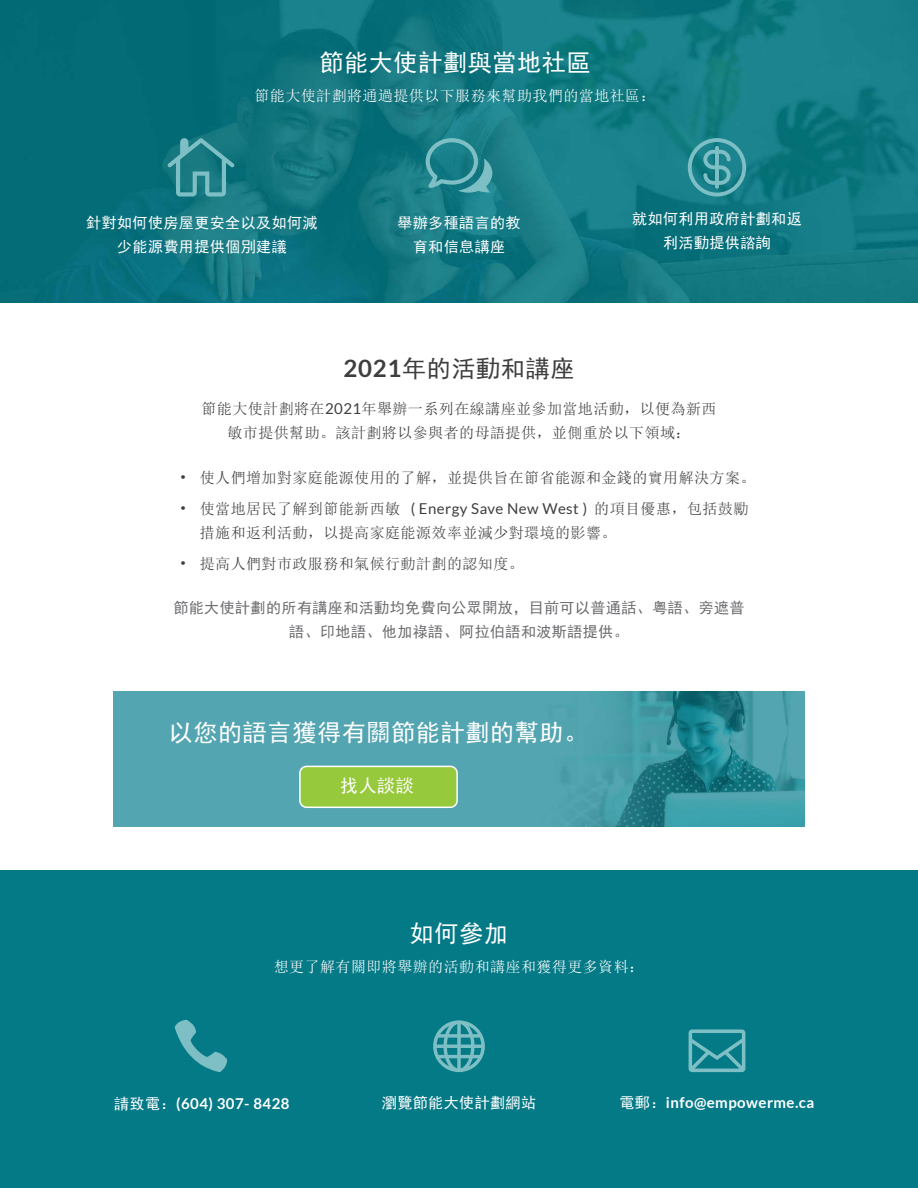
<style>
.page{position:relative;width:918px;height:1188px;background:#fff}
.page>*{position:absolute;margin:0;border:0;box-sizing:border-box;transform-origin:0 0}
.t1{font:24px "Sim Hei";letter-spacing:.03em;color:#fff}
.t2{font:24px "Sim Hei";letter-spacing:.03em;color:#3e3e3f}
.t3{font:18px "Sim Hei";color:#fff}
.t4{font:15px/24px "Sim Sun";letter-spacing:.03em;color:#3e3e3f;text-align:center}
.t5{font:15px/24px "Sim Hei";letter-spacing:.03em;color:#fff;text-align:center}
.t6{font:15px/24px "Sim Hei";letter-spacing:.03em;color:#6c6d70;text-align:center}
.t7{font:15px "Sim Sun";letter-spacing:.03em;color:#fff}
.t8{font:700 15px "Lato";letter-spacing:.03em;color:#fff}
.s1{font-family:"Lato";font-weight:700}
.s2{font-family:"Lato"}
.s3{font-family:"Sim Hei";font-weight:400}
</style>
<div class="page">
<div style="left:0;top:871px;width:918px;height:317px;background:#047a87"></div>
<svg style="left:175px;top:1020px;width:52px;height:52px"></svg>
<img style="left:0;top:0;width:918px;height:302px">
<svg style="left:167px;top:138px;width:68px;height:59px;background:#2f8991"></svg>
<svg style="left:426px;top:138px;width:66px;height:55px;background:#328e97"></svg>
<img style="left:113px;top:692px;width:692px;height:135px">
<svg style="left:688px;top:138px;width:58px;height:59px;background:#39949c"></svg>
<div style="left:300px;top:766px;width:157px;height:41px;background:#97c93c;border-radius:7px"></div>
<div style="left:299px;top:766px;width:159px;height:42px;border:2px solid #fff;border-radius:7px"></div>
<svg style="left:689px;top:1029px;width:56px;height:43px"></svg>
<svg style="left:433px;top:1020px;width:52px;height:52px"></svg>
<p class="t1" style="left:319px;top:50px;width:273px">節能大使計劃與當地社區</p>
<p class="t7" style="left:254px;top:88px;width:403px">節能大使計劃將通過提供以下服務來幫助我們的當地社區：</p>
<p class="t5" style="left:86px;top:211px;width:233px">針對如何使房屋更安全以及如何減少能源費用提供個別建議</p>
<p class="t5" style="left:397px;top:211px;width:125px">舉辦多種語言的教育和信息講座</p>
<p class="t5" style="left:632px;top:207px;width:171px">就如何利用政府計劃和返利活動提供諮詢</p>
<p class="t2" style="left:344px;top:356px;width:232px"><span class="s1">2021</span>年的活動和講座</p>
<p class="t4" style="left:201px;top:397px;width:517px">節能大使計劃將在<span class="s2">2021</span>年舉辦一系列在線講座並參加當地活動，以便為新西敏市提供幫助。該計劃將以參與者的母語提供，並側重於以下領域：</p>
<p class="t4" style="left:180px;top:466px;width:578px">• 使人們增加對家庭能源使用的了解，並提供旨在節省能源和金錢的實用解決方案。</p>
<p class="t4" style="left:200px;top:496px;width:550px;text-align:left;text-indent:-20px">• 使當地居民了解到節能新西敏 <span class="s2">( Energy Save New West )</span> 的項目優惠，包括鼓勵措施和返利活動，以提高家庭能源效率並減少對環境的影響。</p>
<p class="t4" style="left:180px;top:551px;width:346px">• 提高人們對市政服務和氣候行動計劃的認知度。</p>
<p class="t6" style="left:173px;top:595px;width:573px">節能大使計劃的所有講座和活動均免費向公眾開放，目前可以普通話、粵語、旁遮普語、印地語、他加祿語、阿拉伯語和波斯語提供。</p>
<p class="t1" style="left:169px;top:721px;width:421px">以您的語言獲得有關節能計劃的幫助。</p>
<p class="t3" style="left:340px;top:777px;width:75px">找人談談</p>
<p class="t1" style="left:410px;top:921px;width:100px">如何參加</p>
<p class="t7" style="left:274px;top:959px;width:372px">想更了解有關即將舉辦的活動和講座和獲得更多資料：</p>
<p class="t8" style="left:114px;top:1095px;width:177px"><span class="s3">請致電：</span>(604) 307- 8428</p>
<p class="t5" style="left:382px;top:1090px;width:156px">瀏覽節能大使計劃網站</p>
<p class="t8" style="left:620px;top:1094px;width:196px"><span class="s3">電郵：</span>info@empowerme.ca</p>
</div>
